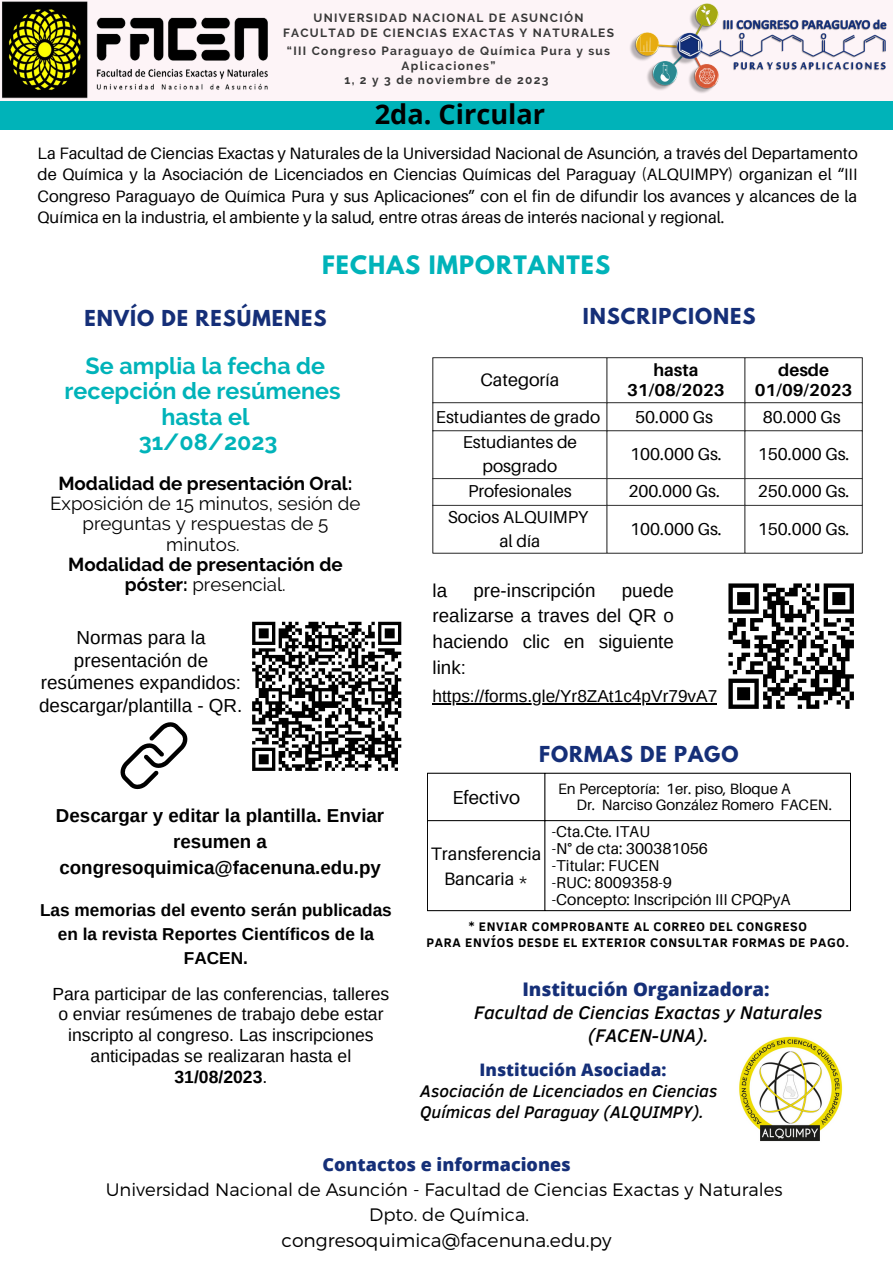
<style>
.page{position:relative;width:893px;height:1263px;background:#fff}
.page>*{position:absolute;margin:0;border:0;box-sizing:border-box;transform-origin:0 0}
.t1{font:700 27.15px "Open Sans";color:#000}
.t2{font:700 23.25px/25.3px "Raleway";color:#00b3b9;text-align:center}
.t3{font:700 22.5px "League Spartan";letter-spacing:.05em;color:#00b3b9}
.t4{font:700 19.5px "League Spartan";letter-spacing:.05em;color:#152f78}
.t5{font:18.9px/22.5px "Arimo";color:#000;text-align:center}
.t6{font:18.75px/20.2px "Raleway";color:#000;text-align:center}
.t7{font:18.75px/25.9px "Arimo";color:#000;text-align:justify}
.t8{font:700 18.75px/25.9px "Arimo";color:#000;text-align:center}
.t9{font:italic 500 18.75px/23.1px "Clear Sans";color:#000;text-align:center}
.t10{font:700 18.75px/20.2px "Raleway";color:#000;text-align:center}
.t11{font:300 18.75px "Montserrat";color:#000}
.t12{font:800 18.75px "Open Sans";color:#152f78}
.t13{font:18.75px "Aileron";color:#000}
.t14{font:300 18px "Montserrat";color:#000}
.t15{font:18px/24.8px "Aileron";color:#000;text-align:center}
.t16{font:800 18px "Open Sans";color:#152f78}
.t17{font:17.55px/20.9px "Arimo";color:#000;text-align:center}
.t18{font:17.25px/23.6px "Aileron";color:#000;text-align:center}
.t19{font:700 17.25px/23.6px "Arimo";color:#000;text-align:center}
.t20{font:italic 500 17.25px/21.4px "Clear Sans";color:#000}
.t21{font:17.25px "Arimo";color:#000}
.t22{font:700 17.25px/20.2px "Aileron";color:#000;text-align:center}
.t23{font:800 17.25px "Open Sans";color:#152f78}
.t24{font:16.5px/21.4px "Aileron";color:#000;text-align:justify}
.t25{font:15.75px "Aileron";color:#000}
.t26{font:15px "Aileron";color:#000}
.t27{font:700 12.75px "Clear Sans";letter-spacing:.05em;color:#000}
.t28{font:700 11.93px/14.5px "Raleway";letter-spacing:.11em;color:#383838;text-align:center}
.s1{font-weight:700}
.s2{font-weight:400}
</style>
<div class="page">
<div style="left:0;top:0;width:893px;height:112px;background:#fdf4f7"></div>
<div style="left:0;top:102px;width:893px;height:28px;background:#00b3b9"></div>
<hr style="left:432px;top:358px;width:1px;height:195px;background:#383838">
<hr style="left:606px;top:358px;width:1px;height:195px;background:#383838">
<hr style="left:744px;top:358px;width:1px;height:195px;background:#383838">
<hr style="left:862px;top:358px;width:1px;height:195px;background:#383838">
<hr style="left:432px;top:357px;width:430px;height:1px;background:#383838">
<hr style="left:432px;top:402px;width:430px;height:1px;background:#383838">
<hr style="left:432px;top:430px;width:430px;height:1px;background:#383838">
<hr style="left:432px;top:478px;width:430px;height:1px;background:#383838">
<hr style="left:432px;top:505px;width:430px;height:1px;background:#383838">
<hr style="left:432px;top:553px;width:430px;height:1px;background:#383838">
<hr style="left:427px;top:773px;width:1px;height:137px;background:#000">
<hr style="left:544px;top:773px;width:1px;height:137px;background:#000">
<hr style="left:850px;top:773px;width:1px;height:137px;background:#000">
<hr style="left:427px;top:773px;width:423px;height:1px;background:#000">
<hr style="left:427px;top:820px;width:423px;height:1px;background:#000">
<hr style="left:427px;top:910px;width:423px;height:1px;background:#000">
<img style="left:630px;top:4px;width:257px;height:89px">
<img style="left:2px;top:1px;width:266px;height:97px">
<svg style="left:728px;top:583px;width:126px;height:126px"></svg>
<svg style="left:252px;top:621px;width:150px;height:150px"></svg>
<img style="left:739px;top:1036px;width:104px;height:105px">
<svg style="left:120px;top:722px;width:68px;height:68px"></svg>
<hr style="left:432px;top:703px;width:285px;height:2px;background:#000">
<p class="t28" style="left:313px;top:11px;width:271px">UNIVERSIDAD NACIONAL DE ASUNCIÓN</p>
<p class="t28" style="left:283px;top:25px;width:332px">FACULTAD DE CIENCIAS EXACTAS Y NATURALES</p>
<p class="t28" style="left:287px;top:43px;width:325px">“III Congreso Paraguayo de Química Pura y sus<br>Aplicaciones”</p>
<p class="t28" style="left:344px;top:73px;width:205px">1, 2 y 3 de noviembre de 2023</p>
<p class="t1" style="left:375px;top:95px;width:172px">2da. Circular</p>
<p class="t24" style="left:38px;top:142px;width:821px">La Facultad de Ciencias Exactas y Naturales de la Universidad Nacional de Asunción, a través del Departamento de Química y la Asociación de Licenciados en Ciencias Químicas del Paraguay (ALQUIMPY) organizan el “III Congreso Paraguayo de Química Pura y sus Aplicaciones” con el fin de difundir los avances y alcances de la Química en la industria, el ambiente y la salud, entre otras áreas de interés nacional y regional.</p>
<p class="t3" style="left:322px;top:254px;width:290px">FECHAS IMPORTANTES</p>
<p class="t4" style="left:85px;top:308px;width:243px">ENVÍO DE RESÚMENES</p>
<p class="t2" style="left:65px;top:353px;width:277px">Se amplia la fecha de recepción de resúmenes</p>
<p class="t2" style="left:161px;top:404px;width:90px">hasta el</p>
<p class="t2" style="left:139px;top:429px;width:140px">31/08/2023</p>
<p class="t6" style="left:50px;top:473px;width:312px"><span class="s1">Modalidad de presentación Oral:<br></span>Exposición de 15 minutos, sesión de preguntas y respuestas de 5 minutos.</p>
<p class="t10" style="left:68px;top:554px;width:276px">Modalidad de presentación de póster: <span class="s2">presencial.</span></p>
<p class="t5" style="left:39px;top:626px;width:205px">Normas para la presentación de resúmenes expandidos: descargar/plantilla - QR.</p>
<p class="t8" style="left:56px;top:803px;width:330px">Descargar y editar la plantilla. Enviar resumen a congresoquimica@facenuna.edu.py</p>
<p class="t19" style="left:40px;top:898px;width:353px">Las memorias del evento serán publicadas en la revista Reportes Científicos de la<br>FACEN.</p>
<p class="t17" style="left:52px;top:983px;width:338px">Para participar de las conferencias, talleres o enviar resúmenes de trabajo debe estar inscripto al congreso. Las inscripciones anticipadas se realizaran hasta el <span class="s1">31/08/2023</span>.</p>
<p class="t15" style="left:480px;top:367px;width:81px">Categoría</p>
<p class="t4" style="left:583px;top:306px;width:174px">INSCRIPCIONES</p>
<p class="t22" style="left:653px;top:359px;width:46px">hasta</p>
<p class="t22" style="left:627px;top:380px;width:99px">31/08/2023</p>
<p class="t22" style="left:755px;top:359px;width:99px">desde<br>01/09/2023</p>
<p class="t18" style="left:436px;top:404px;width:166px">Estudiantes de grado</p>
<p class="t18" style="left:635px;top:404px;width:79px">50.000 Gs</p>
<p class="t18" style="left:763px;top:404px;width:79px">80.000 Gs</p>
<p class="t18" style="left:463px;top:430px;width:116px">Estudiantes de posgrado</p>
<p class="t18" style="left:630px;top:442px;width:93px">100.000 Gs.</p>
<p class="t18" style="left:758px;top:442px;width:93px">150.000 Gs.</p>
<p class="t18" style="left:468px;top:479px;width:105px">Profesionales</p>
<p class="t18" style="left:628px;top:479px;width:93px">200.000 Gs.</p>
<p class="t18" style="left:758px;top:479px;width:93px">250.000 Gs.</p>
<p class="t18" style="left:448px;top:505px;width:142px">Socios ALQUIMPY</p>
<p class="t18" style="left:499px;top:528px;width:43px">al día</p>
<p class="t18" style="left:630px;top:517px;width:93px">100.000 Gs.</p>
<p class="t18" style="left:758px;top:517px;width:93px">150.000 Gs.</p>
<p class="t7" style="left:432px;top:577px;width:16px">la</p>
<p class="t7" style="left:473px;top:577px;width:123px">pre-inscripción</p>
<p class="t7" style="left:432px;top:577px;width:243px;text-indent:189px">puede realizarse a traves del QR o haciendo clic en siguiente link:</p>
<p class="t21" style="left:432px;top:686px;width:286px">https://forms.gle/Yr8ZAt1c4pVr79vA7</p>
<p class="t4" style="left:539px;top:744px;width:201px">FORMAS DE PAGO</p>
<p class="t13" style="left:452px;top:786px;width:69px">Efectivo</p>
<p class="t26" style="left:558px;top:779px;width:234px">En Perceptoría: 1er. piso, Bloque A</p>
<p class="t26" style="left:576px;top:795px;width:257px">Dr. Narciso González Romero FACEN.</p>
<p class="t15" style="left:431px;top:841px;width:112px">Transferencia<br>Bancaria *</p>
<p class="t25" style="left:552px;top:822px;width:100px">-Cta.Cte. ITAU</p>
<p class="t25" style="left:552px;top:839px;width:158px">-N° de cta: 300381056</p>
<p class="t25" style="left:552px;top:856px;width:109px">-Titular: FUCEN</p>
<p class="t25" style="left:552px;top:872px;width:122px">-RUC: 8009358-9</p>
<p class="t25" style="left:552px;top:889px;width:240px">-Concepto: Inscripción III CPQPyA</p>
<p class="t27" style="left:469px;top:917px;width:339px">* ENVIAR COMPROBANTE AL CORREO DEL CONGRESO</p>
<p class="t27" style="left:426px;top:933px;width:424px">PARA ENVÍOS DESDE EL EXTERIOR CONSULTAR FORMAS DE PAGO.</p>
<p class="t12" style="left:522px;top:976px;width:249px">Institución Organizadora:</p>
<p class="t9" style="left:474px;top:1000px;width:350px">Facultad de Ciencias Exactas y Naturales (FACEN-UNA).</p>
<p class="t23" style="left:479px;top:1058px;width:188px">Institución Asociada:</p>
<p class="t20" style="left:420px;top:1079px;width:299px">Asociación de Licenciados en Ciencias<br>Químicas del Paraguay (ALQUIMPY).</p>
<p class="t16" style="left:322px;top:1151px;width:250px">Contactos e informaciones</p>
<p class="t14" style="left:106px;top:1178px;width:678px">Universidad Nacional de Asunción - Facultad de Ciencias Exactas y Naturales</p>
<p class="t14" style="left:369px;top:1202px;width:161px">Dpto. de Química.</p>
<p class="t11" style="left:281px;top:1228px;width:332px">congresoquimica@facenuna.edu.py</p>
</div>
